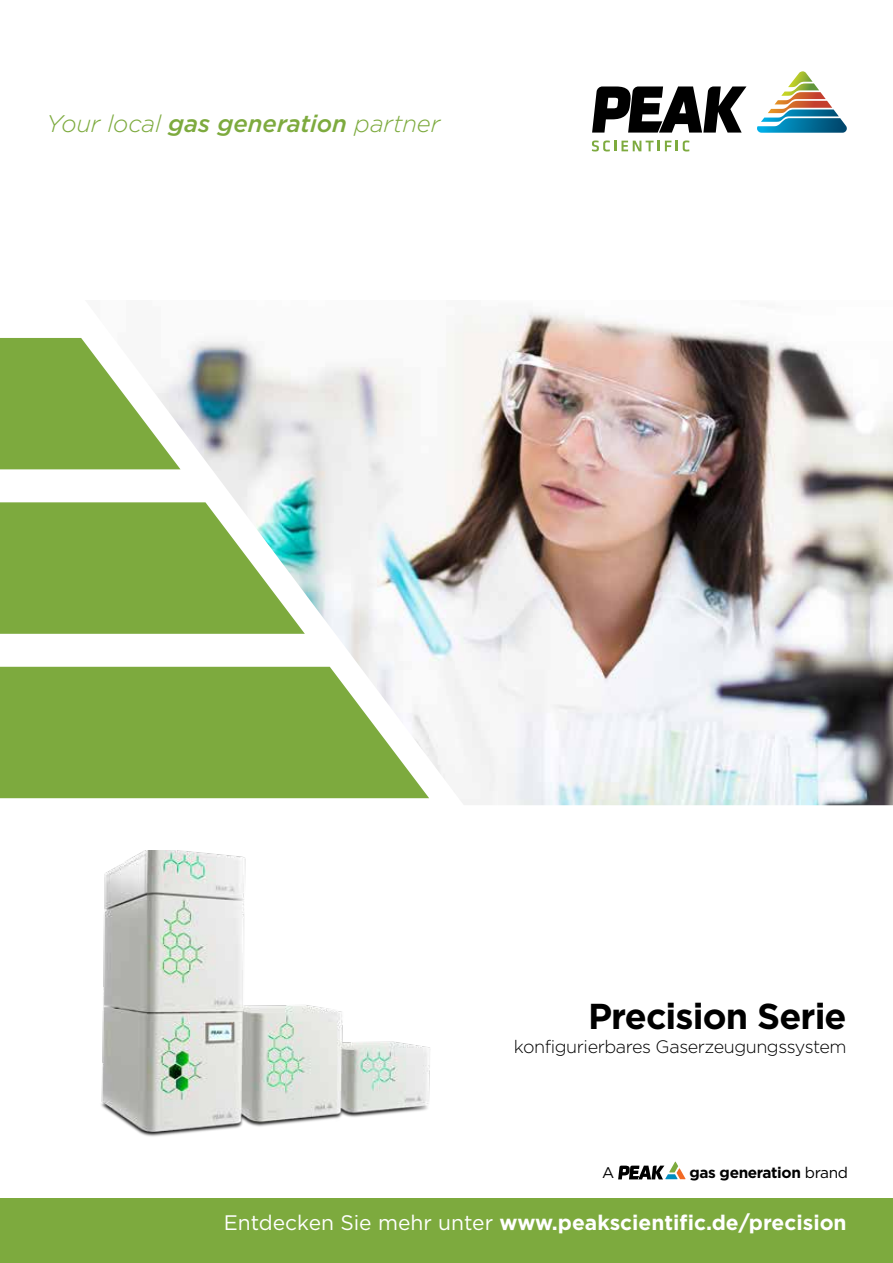
<style>
.page{position:relative;width:893px;height:1263px;background:#fff}
.page>*{position:absolute;margin:0;border:0;box-sizing:border-box;transform-origin:0 0}
.t1{font:700 36px "Gotham";letter-spacing:-.025em;color:#000}
.t2{font:italic 300 24px "Gotham";letter-spacing:-.01em;color:#7daa3e}
.t3{font:700 21px "Gotham";color:#fff}
.t4{font:300 18px "Gotham";letter-spacing:-.025em;color:#000}
.t5{font:700 15.45px "Gotham";letter-spacing:-.025em;color:#000}
.t6{font:15.45px "Gotham";color:#000}
.s1{font-weight:500}
.s2{font-weight:400}
</style>
<div class="page">
<img style="left:85px;top:310px;width:808px;height:495px">
<svg style="left:0;top:667px;width:429px;height:131px;background:#8bb353"></svg>
<svg style="left:0;top:338px;width:181px;height:131px"></svg>
<svg style="left:0;top:502px;width:305px;height:132px;background:#87b459"></svg>
<svg style="left:592px;top:86px;width:154px;height:47px"></svg>
<svg style="left:592px;top:140px;width:97px;height:11px"></svg>
<svg style="left:757px;top:71px;width:90px;height:62px"></svg>
<div style="left:0;top:1198px;width:893px;height:65px;background:#7daa3e"></div>
<img style="left:101px;top:851px;width:329px;height:286px">
<svg style="left:618px;top:1162px;width:67px;height:17px"></svg>
<p class="t2" style="left:46px;top:110px;width:395px">Your local <span class="s1">gas generation</span> partner</p>
<h1 class="t1" style="left:588px;top:996px;width:260px">Precision Serie</h1>
<p class="t4" style="left:514px;top:1037px;width:334px">konfigurierbares Gaserzeugungssystem</p>
<p class="t6" style="left:602px;top:1164px;width:14px">A</p>
<p class="t5" style="left:689px;top:1164px;width:160px">gas generation <span class="s2">brand</span></p>
<p class="t3" style="left:224px;top:1211px;width:624px"><span class="s2">Entdecken Sie mehr unter</span> www.peakscientific.de/precision</p>
</div>
